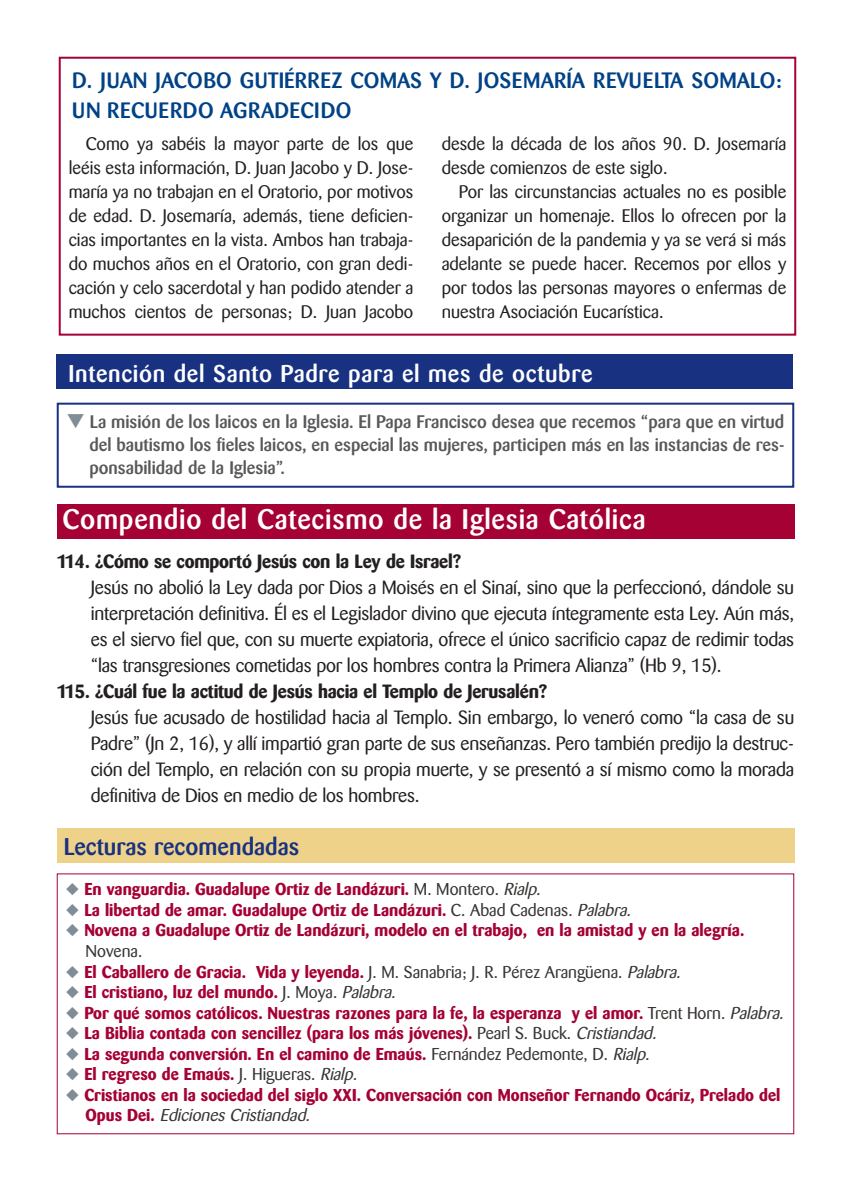
<style>
.page{position:relative;width:851px;height:1191px;background:#fff}
.page>*{position:absolute;margin:0;border:0;box-sizing:border-box;transform-origin:0 0}
.t1{font:500 28px "Barmeno";letter-spacing:.025em;color:#fff}
.t2{font:500 24px "Barmeno";letter-spacing:.025em;color:#fff}
.t3{font:500 24px "Barmeno";color:#183181}
.t4{font:500 22px/30px "Barmeno";letter-spacing:.02em;color:#014286}
.t5{font:19px/26px "Barmeno";letter-spacing:-.01em;color:#231f20;text-align:justify}
.t6{font:700 19px "Barmeno";letter-spacing:-.01em;color:#231f20}
.t7{font:18px/24px "Barmeno";color:#231f20;text-align:justify}
.t8{font:500 18px/22.8px "Barmeno";color:#57585a;text-align:justify}
.t9{font:700 17px/20.6px "Barmeno";color:#a50134}
.s1{color:#808c96}
.s2{font-weight:400;color:#373432}
.s3{font-weight:400;font-style:italic;color:#373432}
</style>
<div class="page">
<div style="left:57px;top:828px;width:737px;height:34px;background:#eed289"></div>
<div style="left:57px;top:403px;width:737px;height:85px;border:2px solid #183181"></div>
<div style="left:57px;top:355px;width:735px;height:34px;background:#183181"></div>
<div style="left:59px;top:57px;width:737px;height:279px;border:2px solid #a50134"></div>
<div style="left:57px;top:505px;width:737px;height:34px;background:#a50134"></div>
<p class="t4" style="left:72px;top:67px;width:711px">D. JUAN JACOBO GUTIÉRREZ COMAS Y D. JOSEMARÍA REVUELTA SOMALO:<br>UN RECUERDO AGRADECIDO</p>
<p class="t7" style="left:69px;top:133px;width:346px;text-indent:17px">Como ya sabéis la mayor parte de los que leéis esta información, D. Juan Jacobo y D. Jose&shy;maría ya no trabajan en el Oratorio, por motivos de edad. D. Josemaría, además, tiene deficien&shy;cias importantes en la vista. Ambos han trabaja&shy;do muchos años en el Oratorio, con gran dedi&shy;cación y celo sacerdotal y han podido atender a muchos cientos de personas; D. Juan Jacobo</p>
<p class="t7" style="left:441px;top:133px;width:346px">desde la década de los años 90. D. Josemaría desde comienzos de este siglo.</p>
<p class="t7" style="left:441px;top:181px;width:346px;text-indent:17px">Por las circunstancias actuales no es posible organizar un homenaje. Ellos lo ofrecen por la desaparición de la pandemia y ya se verá si más adelante se puede hacer. Recemos por ellos y por todos las personas mayores o enfermas de nuestra Asociación Eucarística.</p>
<h2 class="t2" style="left:68px;top:363px;width:525px">Intención del Santo Padre para el mes de octubre</h2>
<p class="t8" style="left:89px;top:412px;width:696px;text-indent:-23px"><span class="s1">▼</span> La misión de los laicos en la Iglesia. El Papa Francisco desea que recemos “para que en virtud del bautismo los fieles laicos, en especial las mujeres, participen más en las instancias de res&shy;ponsabilidad de la Iglesia”.</p>
<h1 class="t1" style="left:62px;top:508px;width:584px">Compendio del Catecismo de la Iglesia Católica</h1>
<p class="t6" style="left:57px;top:551px;width:406px">114. ¿Cómo se comportó Jesús con la Ley de Israel?</p>
<p class="t5" style="left:91px;top:576px;width:704px">Jesús no abolió la Ley dada por Dios a Moisés en el Sinaí, sino que la perfeccionó, dándole su interpretación definitiva. Él es el Legislador divino que ejecuta íntegramente esta Ley. Aún más, es el siervo fiel que, con su muerte expiatoria, ofrece el único sacrificio capaz de redimir todas “las transgresiones cometidas por los hombres contra la Primera Alianza” (Hb 9, 15).</p>
<p class="t6" style="left:57px;top:681px;width:492px">115. ¿Cuál fue la actitud de Jesús hacia el Templo de Jerusalén?</p>
<p class="t5" style="left:91px;top:705px;width:704px">Jesús fue acusado de hostilidad hacia al Templo. Sin embargo, lo veneró como “la casa de su Padre” (Jn 2, 16), y allí impartió gran parte de sus enseñanzas. Pero también predijo la destruc&shy;ción del Templo, en relación con su propia muerte, y se presentó a sí mismo como la morada definitiva de Dios en medio de los hombres.</p>
<h2 class="t3" style="left:64px;top:836px;width:237px">Lecturas recomendadas</h2>
<p class="t9" style="left:66px;top:879px;width:480px"><span class="s1">◆</span> En vanguardia. Guadalupe Ortiz de Landázuri. <span class="s2">M. Montero.</span> <span class="s3">Rialp.</span></p>
<p class="t9" style="left:66px;top:900px;width:570px"><span class="s1">◆</span> La libertad de amar. Guadalupe Ortiz de Landázuri. <span class="s2">C. Abad Cadenas.</span> <span class="s3">Palabra.</span></p>
<p class="t9" style="left:86px;top:921px;width:660px;text-indent:-20px"><span class="s1">◆</span> Novena a Guadalupe Ortiz de Landázuri, modelo en el trabajo, en la amistad y en la alegría.<br><span class="s2">Novena.</span></p>
<p class="t9" style="left:66px;top:962px;width:619px"><span class="s1">◆</span> El Caballero de Gracia. Vida y leyenda. <span class="s2">J. M. Sanabria; J. R. Pérez Arangüena.</span> <span class="s3">Palabra.</span></p>
<p class="t9" style="left:66px;top:982px;width:335px"><span class="s1">◆</span> El cristiano, luz del mundo. <span class="s2">J. Moya.</span> <span class="s3">Palabra.</span></p>
<p class="t9" style="left:66px;top:1003px;width:722px"><span class="s1">◆</span> Por qué somos católicos. Nuestras razones para la fe, la esperanza y el amor. <span class="s2">Trent Horn.</span> <span class="s3">Palabra.</span></p>
<p class="t9" style="left:66px;top:1023px;width:595px"><span class="s1">◆</span> La Biblia contada con sencillez (para los más jóvenes). <span class="s2">Pearl S. Buck.</span> <span class="s3">Cristiandad.</span></p>
<p class="t9" style="left:66px;top:1044px;width:588px"><span class="s1">◆</span> La segunda conversión. En el camino de Emaús. <span class="s2">Fernández Pedemonte, D.</span> <span class="s3">Rialp.</span></p>
<p class="t9" style="left:66px;top:1064px;width:296px"><span class="s1">◆</span> El regreso de Emaús. <span class="s2">J. Higueras.</span> <span class="s3">Rialp.</span></p>
<p class="t9" style="left:86px;top:1085px;width:696px;text-indent:-20px"><span class="s1">◆</span> Cristianos en la sociedad del siglo XXI. Conversación con Monseñor Fernando Ocáriz, Prelado del<br>O p u s D e i . <span class="s3">Ediciones Cristiandad.</span></p>
</div>
